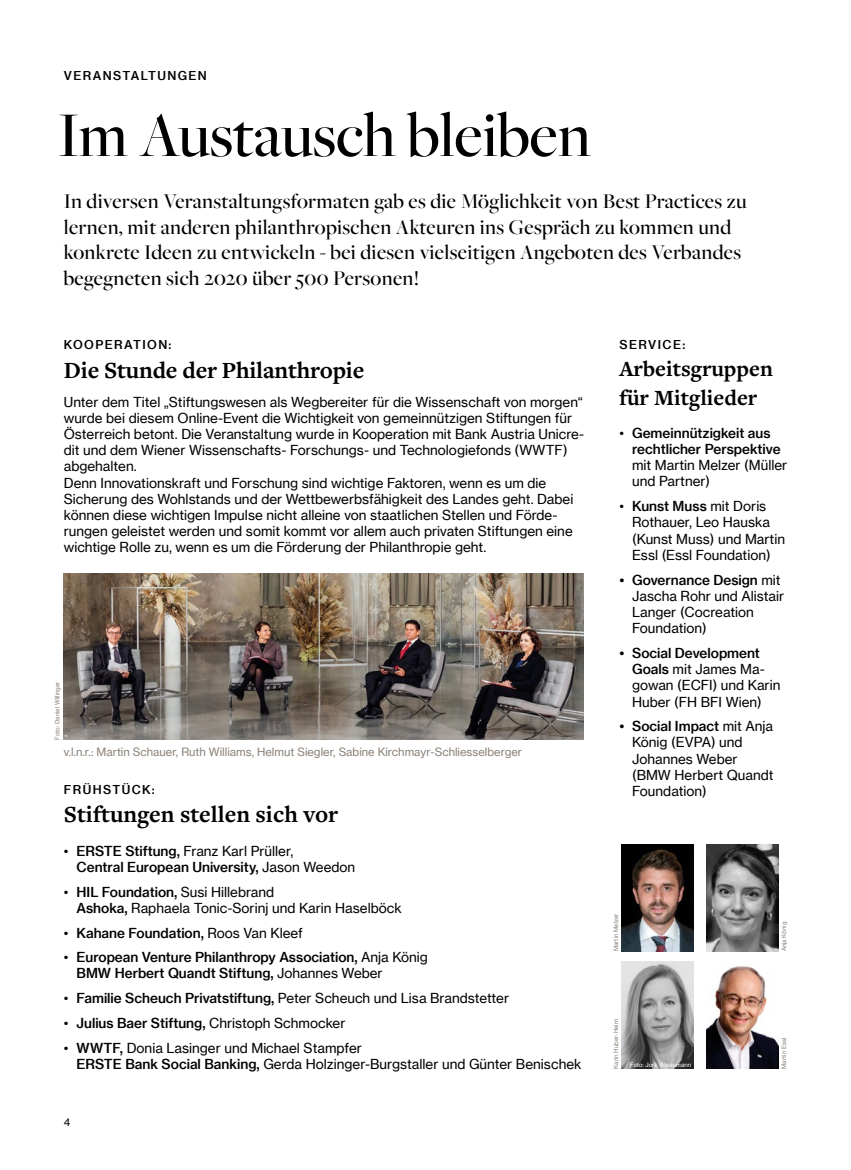
<style>
.page{position:relative;width:851px;height:1170px;background:#fff}
.page>*{position:absolute;margin:0;border:0;box-sizing:border-box;transform-origin:0 0}
.t1{font:500 66px "Freight Big Pro";color:#000}
.t2{font:700 24px "Freight Text Pro";letter-spacing:-.01em;color:#000}
.t3{font:700 22.5px/28.8px "Freight Text Pro";color:#000}
.t4{font:500 21.75px/25.5px "Freight Big Pro";letter-spacing:.015em;color:#000}
.t5{font:13.5px/16.2px "N Haas Grotesk TX Pro 55 Rg";color:#000}
.t6{font:13.5px/16.2px "N Haas Grotesk TX Pro 65 Md";color:#000}
.t7{font:12px "N Haas Grotesk TX Pro 65 Md";letter-spacing:.115em;color:#000}
.t8{font:11.25px "N Haas Grotesk TX Pro 55 Rg";color:#8c8279}
.t9{font:10.5px "N Haas Grotesk TX Pro 55 Rg";color:#000}
.t10{font:6px "N Haas Grotesk TX Pro 55 Rg";color:#8c8279}
.t11{font:6px "N Haas Grotesk TX Pro 55 Rg";color:#fff}
.s1{font-family:"N Haas Grotesk TX Pro 65 Md"}
.s2{font-family:"N Haas Grotesk TX Pro 55 Rg"}
</style>
<div class="page">
<img style="left:621px;top:844px;width:72px;height:107px">
<img style="left:706px;top:844px;width:72px;height:107px">
<img style="left:621px;top:961px;width:72px;height:107px">
<img style="left:706px;top:966px;width:72px;height:102px">
<img style="left:64px;top:573px;width:519px;height:166px">
<p class="t7" style="left:64px;top:68px;width:144px">VERANSTALTUNGEN</p>
<h1 class="t1" style="left:57px;top:92px;width:535px">Im Austausch bleiben</h1>
<p class="t4" style="left:64px;top:188px;width:684px">In diversen Veranstaltungsformaten gab es die Möglichkeit von Best Practices zu lernen, mit anderen philanthropischen Akteuren ins Gespräch zu kommen und konkrete Ideen zu entwickeln - bei diesen vielseitigen Angeboten des Verbandes begegneten sich 2020 über 500 Personen!</p>
<p class="t7" style="left:64px;top:337px;width:109px">KOOPERATION:</p>
<h2 class="t2" style="left:64px;top:354px;width:302px">Die Stunde der Philanthropie</h2>
<p class="t5" style="left:64px;top:393px;width:521px">Unter dem Titel „Stiftungswesen als Wegbereiter für die Wissenschaft von morgen“ wurde bei diesem Online-Event die Wichtigkeit von gemeinnützigen Stiftungen für Österreich betont. Die Veranstaltung wurde in Kooperation mit Bank Austria Unicre&shy;dit und dem Wiener Wissenschafts- Forschungs- und Technologiefonds (WWTF) abgehalten.<br>Denn Innovationskraft und Forschung sind wichtige Faktoren, wenn es um die Sicherung des Wohlstands und der Wettbewerbsfähigkeit des Landes geht. Dabei können diese wichtigen Impulse nicht alleine von staatlichen Stellen und Förde&shy;rungen geleistet werden und somit kommt vor allem auch privaten Stiftungen eine wichtige Rolle zu, wenn es um die Förderung der Philanthropie geht.</p>
<p class="t10" style="left:54px;top:739px;width:60px;rotate:-90deg">Foto: Daniel Willinger</p>
<p class="t8" style="left:64px;top:744px;width:460px">v.l.n.r.: Martin Schauer, Ruth Williams, Helmut Siegler, Sabine Kirchmayr-Schliesselberger</p>
<p class="t7" style="left:64px;top:781px;width:92px">FRÜHSTÜCK:</p>
<h2 class="t2" style="left:64px;top:798px;width:276px">Stiftungen stellen sich vor</h2>
<p class="t5" style="left:64px;top:842px;width:231px">• <span class="s1">ERSTE Stiftung,</span> Franz Karl Prüller,</p>
<p class="t6" style="left:77px;top:858px;width:280px">Central European University, <span class="s2">Jason Weedon</span></p>
<p class="t5" style="left:77px;top:883px;width:326px;text-indent:-13px">• <span class="s1">HIL Foundation,</span> Susi Hillebrand<br><span class="s1">Ashoka,</span> Raphaela Tonic-Sorinj und Karin Haselböck</p>
<p class="t6" style="left:64px;top:924px;width:241px"><span class="s2">•</span> Kahane Foundation, <span class="s2">Roos Van Kleef</span></p>
<p class="t6" style="left:77px;top:949px;width:353px;text-indent:-13px"><span class="s2">•</span> European Venture Philanthropy Association, <span class="s2">Anja König<br></span>BMW Herbert Quandt Stiftung, <span class="s2">Johannes Weber</span></p>
<p class="t5" style="left:64px;top:990px;width:447px">• <span class="s1">Familie Scheuch Privatstiftung,</span> Peter Scheuch und Lisa Brandstetter</p>
<p class="t5" style="left:64px;top:1014px;width:283px">• <span class="s1">Julius Baer Stiftung,</span> Christoph Schmocker</p>
<p class="t5" style="left:77px;top:1039px;width:506px;text-indent:-13px">• <span class="s1">WWTF,</span> Donia Lasinger und Michael Stampfer<br><span class="s1">ERSTE Bank Social Banking,</span> Gerda Holzinger-Burgstaller und Günter Benischek</p>
<p class="t9" style="left:64px;top:1116px;width:8px">4</p>
<p class="t7" style="left:619px;top:337px;width:67px">SERVICE:</p>
<h3 class="t3" style="left:619px;top:353px;width:155px">Arbeitsgruppen für Mitglieder</h3>
<p class="t6" style="left:632px;top:425px;width:150px;text-indent:-13px"><span class="s2">•</span> Gemeinnützigkeit aus rechtlicher Perspektive</p>
<p class="t5" style="left:632px;top:457px;width:157px">mit Martin Melzer (Müller und Partner)</p>
<p class="t5" style="left:632px;top:498px;width:154px;text-indent:-13px">• <span class="s1">Kunst Muss</span> mit Doris<br>Rothauer, Leo Hauska (Kunst Muss) und Martin<br>Essl (Essl Foundation)</p>
<p class="t6" style="left:619px;top:571px;width:163px">• Governance Design <span class="s2">mit</span></p>
<p class="t5" style="left:632px;top:587px;width:154px">Jascha Rohr und Alistair<br>Langer (Cocreation<br>Foundation)</p>
<p class="t6" style="left:619px;top:644px;width:142px">• Social Development</p>
<p class="t5" style="left:632px;top:661px;width:150px"><span class="s1">Goals</span> mit James Ma&shy;gowan (ECFI) und Karin<br>Huber (FH BFI Wien)</p>
<p class="t6" style="left:619px;top:718px;width:155px">• Social Impact <span class="s2">mit Anja</span></p>
<p class="t5" style="left:632px;top:734px;width:143px">König (EVPA) und<br>Johannes Weber (BMW Herbert Quandt<br>Foundation)</p>
<p class="t10" style="left:612px;top:951px;width:40px;rotate:-90deg">Martin Melzer</p>
<p class="t10" style="left:780px;top:951px;width:31px;rotate:-90deg">Anja König</p>
<p class="t10" style="left:612px;top:1068px;width:51px;rotate:-90deg">Karin Huber-Heim</p>
<p class="t11" style="left:629px;top:1060px;width:63px">Foto: Jork Weissmann</p>
<p class="t10" style="left:780px;top:1068px;width:32px;rotate:-90deg">Martin Essl</p>
</div>
